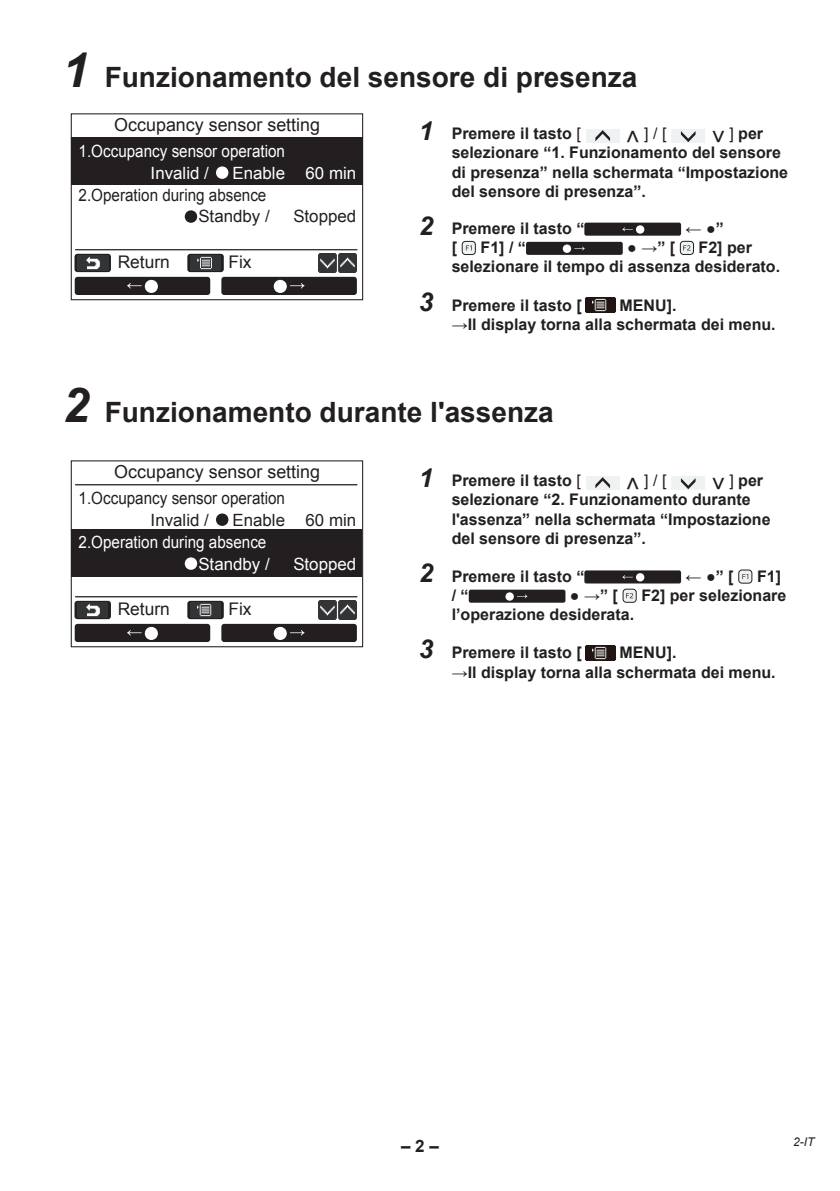
<style>
.page{position:relative;width:840px;height:1191px;background:#fff}
.page>*{position:absolute;margin:0;border:0;box-sizing:border-box;transform-origin:0 0}
.t1{font:700 28px "Arial";color:#231f20}
.t2{font:17.8px "Arial";color:#231f20}
.t3{font:17.4px "Arial";color:#231f20}
.t4{font:700 17px "Arial";color:#231f20}
.t5{font:16.8px "Arial";color:#fff;scale:.9 1}
.t6{font:16.8px "Arial";color:#231f20;scale:.9 1}
.t7{font:16.8px "Arial";color:#fff}
.t8{font:16.8px "Arial";color:#231f20}
.t9{font:700 16px/19.2px "Arial";color:#231f20}
.t10{font:16px "Arial";color:#231f20}
.t11{font:italic 12px "Arial";color:#231f20}
.s1{font-style:italic;font-size:48px}
.s2{font-style:italic;font-size:26px}
.s3{font-weight:400}
.s4{font-size:24px}
.s5{font-weight:400;font-size:24px}
</style>
<div class="page">
<div style="left:585px;top:129px;width:34px;height:14px;background:#eff2f2"></div>
<svg style="left:595px;top:130px;width:14px;height:11px"></svg>
<div style="left:671px;top:129px;width:33px;height:14px;background:#eff2f2"></div>
<svg style="left:680px;top:131px;width:15px;height:11px"></svg>
<div style="left:584px;top:223px;width:96px;height:13px;background:#231f20;border-radius:2px"></div>
<svg style="left:622px;top:225px;width:22px;height:9px"></svg>
<div style="left:462px;top:241px;width:13px;height:13px;background:#eff2f2;border-radius:3px"></div>
<div style="left:461px;top:241px;width:14px;height:14px;border:1px solid #231f20;border-radius:3px"></div>
<svg style="left:465px;top:245px;width:6px;height:6px"></svg>
<div style="left:525px;top:242px;width:97px;height:13px;background:#231f20;border-radius:2px"></div>
<svg style="left:562px;top:244px;width:22px;height:9px"></svg>
<svg style="left:680px;top:241px;width:13px;height:13px"></svg>
<div style="left:679px;top:241px;width:14px;height:14px;border:1px solid #231f20;border-radius:3px"></div>
<svg style="left:682px;top:245px;width:8px;height:5px"></svg>
<img style="left:585px;top:298px;width:30px;height:14px">
<div style="left:585px;top:476px;width:34px;height:13px;background:#eff2f2"></div>
<svg style="left:595px;top:477px;width:14px;height:11px"></svg>
<div style="left:671px;top:476px;width:33px;height:14px;background:#eff2f2"></div>
<svg style="left:680px;top:478px;width:15px;height:11px"></svg>
<div style="left:584px;top:570px;width:96px;height:13px;background:#231f20;border-radius:2px"></div>
<svg style="left:622px;top:573px;width:22px;height:8px"></svg>
<svg style="left:738px;top:570px;width:13px;height:13px"></svg>
<div style="left:738px;top:569px;width:13px;height:14px;border:1px solid #231f20;border-radius:3px"></div>
<svg style="left:742px;top:574px;width:5px;height:5px"></svg>
<div style="left:468px;top:589px;width:97px;height:13px;background:#231f20;border-radius:2px"></div>
<svg style="left:505px;top:592px;width:22px;height:8px"></svg>
<div style="left:622px;top:589px;width:13px;height:13px;background:#eff2f2;border-radius:3px"></div>
<div style="left:622px;top:589px;width:14px;height:13px;border:1px solid #231f20;border-radius:3px"></div>
<svg style="left:625px;top:593px;width:8px;height:5px"></svg>
<img style="left:585px;top:645px;width:30px;height:15px">
<div style="left:71px;top:113px;width:292px;height:187px;border:1px solid #231f20"></div>
<div style="left:71px;top:138px;width:291px;height:47px;background:#231f20"></div>
<hr style="left:71px;top:137px;width:291px;height:1px;background:#231f20">
<hr style="left:75px;top:249px;width:282px;height:1px;background:#323436">
<div style="left:75px;top:277px;width:135px;height:18px;background:#231f20;border-radius:3px"></div>
<svg style="left:127px;top:280px;width:31px;height:13px"></svg>
<div style="left:221px;top:277px;width:135px;height:18px;background:#231f20;border-radius:3px"></div>
<svg style="left:273px;top:280px;width:31px;height:13px"></svg>
<svg style="left:216px;top:166px;width:12px;height:13px"></svg>
<svg style="left:185px;top:210px;width:12px;height:13px"></svg>
<img style="left:318px;top:254px;width:38px;height:18px">
<svg style="left:74px;top:254px;width:37px;height:18px"></svg>
<img style="left:77px;top:255px;width:31px;height:15px">
<svg style="left:187px;top:254px;width:37px;height:18px"></svg>
<img style="left:190px;top:256px;width:30px;height:14px">
<div style="left:71px;top:460px;width:292px;height:187px;border:1px solid #231f20"></div>
<div style="left:71px;top:530px;width:291px;height:47px;background:#231f20"></div>
<hr style="left:75px;top:484px;width:282px;height:1px;background:#323436">
<hr style="left:75px;top:596px;width:282px;height:1px;background:#323436">
<div style="left:75px;top:624px;width:135px;height:18px;background:#231f20;border-radius:3px"></div>
<svg style="left:127px;top:627px;width:31px;height:13px"></svg>
<div style="left:221px;top:624px;width:135px;height:18px;background:#231f20;border-radius:3px"></div>
<svg style="left:273px;top:627px;width:31px;height:13px"></svg>
<svg style="left:216px;top:513px;width:12px;height:13px"></svg>
<svg style="left:185px;top:557px;width:12px;height:13px"></svg>
<img style="left:318px;top:601px;width:38px;height:18px">
<svg style="left:74px;top:601px;width:37px;height:18px"></svg>
<img style="left:77px;top:602px;width:31px;height:15px">
<svg style="left:187px;top:601px;width:37px;height:18px"></svg>
<img style="left:190px;top:602px;width:31px;height:15px">
<h1 class="t1" style="left:62px;top:61px;width:576px"><span class="s1">1</span> Funzionamento del sensore di presenza</h1>
<p class="t2" style="left:114px;top:115px;width:207px">Occupancy sensor setting</p>
<p class="t5" style="left:79px;top:142px;width:231px">1.Occupancy sensor operation</p>
<p class="t6" style="left:79px;top:186px;width:210px">2.Operation during absence</p>
<p class="t7" style="left:150px;top:163px;width:60px">Invalid /</p>
<p class="t7" style="left:232px;top:163px;width:125px">Enable 60 min</p>
<p class="t8" style="left:198px;top:207px;width:73px">Standby /</p>
<p class="t8" style="left:293px;top:207px;width:64px">Stopped</p>
<p class="t3" style="left:118px;top:252px;width:54px">Return</p>
<p class="t3" style="left:228px;top:252px;width:25px">Fix</p>
<p class="t9" style="left:418px;top:124px;width:163px"><span class="s2">1</span> Premere il tasto <span class="s3">[</span></p>
<p class="t10" style="left:625px;top:125px;width:42px"><span class="s4">ޔ</span> [ / ]</p>
<p class="t9" style="left:451px;top:124px;width:338px;text-indent:260px"><span class="s5">ޕ</span> <span class="s3">[</span> per selezionare “1. Funzionamento del sensore di presenza” nella schermata “Impostazione del sensore di presenza”.</p>
<p class="t9" style="left:418px;top:219px;width:167px"><span class="s2">2</span> Premere il tasto “</p>
<p class="t9" style="left:685px;top:219px;width:40px">← ●”</p>
<p class="t9" style="left:451px;top:238px;width:7px">[</p>
<p class="t9" style="left:480px;top:238px;width:47px">F1] / “</p>
<p class="t9" style="left:627px;top:238px;width:49px">● →” [</p>
<p class="t9" style="left:451px;top:238px;width:330px;text-indent:247px">F2] per selezionare il tempo di assenza desiderato.</p>
<p class="t9" style="left:418px;top:295px;width:164px"><span class="s2">3</span> Premere il tasto [</p>
<p class="t9" style="left:619px;top:295px;width:58px">MENU].</p>
<p class="t9" style="left:451px;top:314px;width:325px">→Il display torna alla schermata dei menu.</p>
<h1 class="t1" style="left:62px;top:397px;width:492px"><span class="s1">2</span> Funzionamento durante l'assenza</h1>
<p class="t2" style="left:114px;top:462px;width:207px">Occupancy sensor setting</p>
<p class="t6" style="left:79px;top:489px;width:231px">1.Occupancy sensor operation</p>
<p class="t5" style="left:79px;top:533px;width:210px">2.Operation during absence</p>
<p class="t8" style="left:150px;top:510px;width:60px">Invalid /</p>
<p class="t8" style="left:232px;top:510px;width:125px">Enable 60 min</p>
<p class="t7" style="left:198px;top:554px;width:73px">Standby /</p>
<p class="t7" style="left:293px;top:554px;width:64px">Stopped</p>
<p class="t3" style="left:118px;top:599px;width:54px">Return</p>
<p class="t3" style="left:228px;top:599px;width:25px">Fix</p>
<p class="t9" style="left:418px;top:471px;width:163px"><span class="s2">1</span> Premere il tasto <span class="s3">[</span></p>
<p class="t10" style="left:625px;top:471px;width:42px"><span class="s4">ޔ</span> [ / ]</p>
<p class="t9" style="left:451px;top:471px;width:320px;text-indent:260px"><span class="s5">ޕ</span> <span class="s3">[</span> per selezionare “2. Funzionamento durante l'assenza” nella schermata “Impostazione del sensore di presenza”.</p>
<p class="t9" style="left:418px;top:566px;width:167px"><span class="s2">2</span> Premere il tasto “</p>
<p class="t9" style="left:685px;top:566px;width:49px">← ●” [</p>
<p class="t9" style="left:756px;top:566px;width:25px">F1]</p>
<p class="t9" style="left:451px;top:586px;width:18px">/ “</p>
<p class="t9" style="left:569px;top:586px;width:49px">● →” [</p>
<p class="t9" style="left:641px;top:586px;width:146px">F2] per selezionare</p>
<p class="t9" style="left:451px;top:605px;width:184px">l’operazione desiderata.</p>
<p class="t9" style="left:418px;top:643px;width:164px"><span class="s2">3</span> Premere il tasto [</p>
<p class="t9" style="left:619px;top:643px;width:58px">MENU].</p>
<p class="t9" style="left:451px;top:662px;width:325px">→Il display torna alla schermata dei menu.</p>
<p class="t4" style="left:401px;top:1136px;width:39px">– 2 –</p>
<p class="t11" style="left:792px;top:1134px;width:23px">2-IT</p>
</div>
